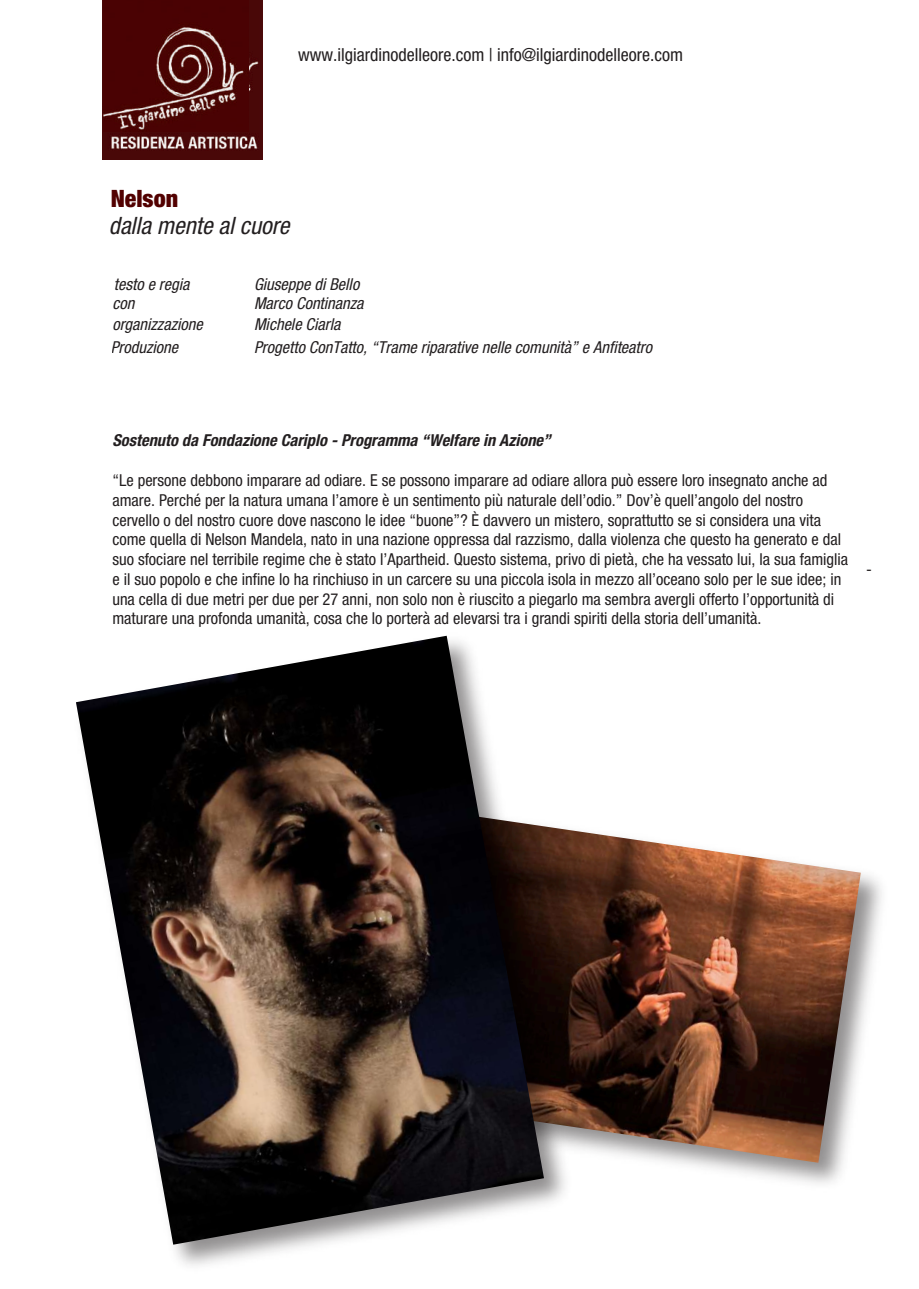
<style>
.page{position:relative;width:919px;height:1289px;background:#fff}
.page>*{position:absolute;margin:0;border:0;box-sizing:border-box;transform-origin:0 0}
.t1{font:italic condensed 24px "Helvetica Neue LT Std";color:#231f20}
.t2{font:900 condensed 24px "Helvetica Neue LT Std";color:#520000}
.t3{font:condensed 18px "Helvetica Neue LT Std";color:#231f20}
.t4{font:condensed 16.5px/19.8px "Helvetica Neue LT Std";color:#231f20}
.t5{font:italic condensed 16.5px "Helvetica Neue LT Std";color:#231f20}
.t6{font:italic 700 condensed 16.5px "Helvetica Neue LT Std";color:#231f20}
</style>
<div class="page">
<img style="left:797px;top:872px;width:85px;height:312px">
<img style="left:797px;top:863px;width:63px;height:299px">
<img style="left:102px;top:0;width:160px;height:159px">
<img style="left:104px;top:0;width:144px;height:131px">
<img style="left:173px;top:826px;width:624px;height:440px">
<img style="left:76px;top:635px;width:468px;height:609px">
<p class="t3" style="left:298px;top:44px;width:386px">www.ilgiardinodelleore.com | info@ilgiardinodelleore.com</p>
<h1 class="t2" style="left:111px;top:183px;width:69px">Nelson</h1>
<h1 class="t1" style="left:109px;top:212px;width:182px">dalla mente al cuore</h1>
<p class="t5" style="left:114px;top:274px;width:77px">testo e regia</p>
<p class="t5" style="left:254px;top:274px;width:107px">Giuseppe di Bello</p>
<p class="t5" style="left:112px;top:294px;width:23px">con</p>
<p class="t5" style="left:254px;top:294px;width:111px">Marco Continanza</p>
<p class="t5" style="left:112px;top:315px;width:92px">organizzazione</p>
<p class="t5" style="left:254px;top:315px;width:88px">Michele Ciarla</p>
<p class="t5" style="left:111px;top:337px;width:69px">Produzione</p>
<p class="t5" style="left:254px;top:337px;width:399px">Progetto ConTatto, “Trame riparative nelle comunità” e Anfiteatro</p>
<p class="t6" style="left:112px;top:430px;width:440px">Sostenuto da Fondazione Cariplo - Programma “Welfare in Azione”</p>
<p class="t4" style="left:112px;top:470px;width:737px">“Le persone debbono imparare ad odiare. E se possono imparare ad odiare allora può essere loro insegnato anche ad amare. Perché per la natura umana l’amore è un sentimento più naturale dell’odio.” Dov’è quell’angolo del nostro cervello o del nostro cuore dove nascono le idee “buone”? È davvero un mistero, soprattutto se si considera una vita come quella di Nelson Mandela, nato in una nazione oppressa dal razzismo, dalla violenza che questo ha generato e dal suo sfociare nel terribile regime che è stato l’Apartheid. Questo sistema, privo di pietà, che ha vessato lui, la sua famiglia e il suo popolo e che infine lo ha rinchiuso in un carcere su una piccola isola in mezzo all’oceano solo per le sue idee; in una cella di due metri per due per 27 anni, non solo non è riuscito a piegarlo ma sembra avergli offerto l’opportunità di maturare una profonda umanità, cosa che lo porterà ad elevarsi tra i grandi spiriti della storia dell’umanità.</p>
<p class="t4" style="left:866px;top:558px;width:7px">-</p>
</div>
